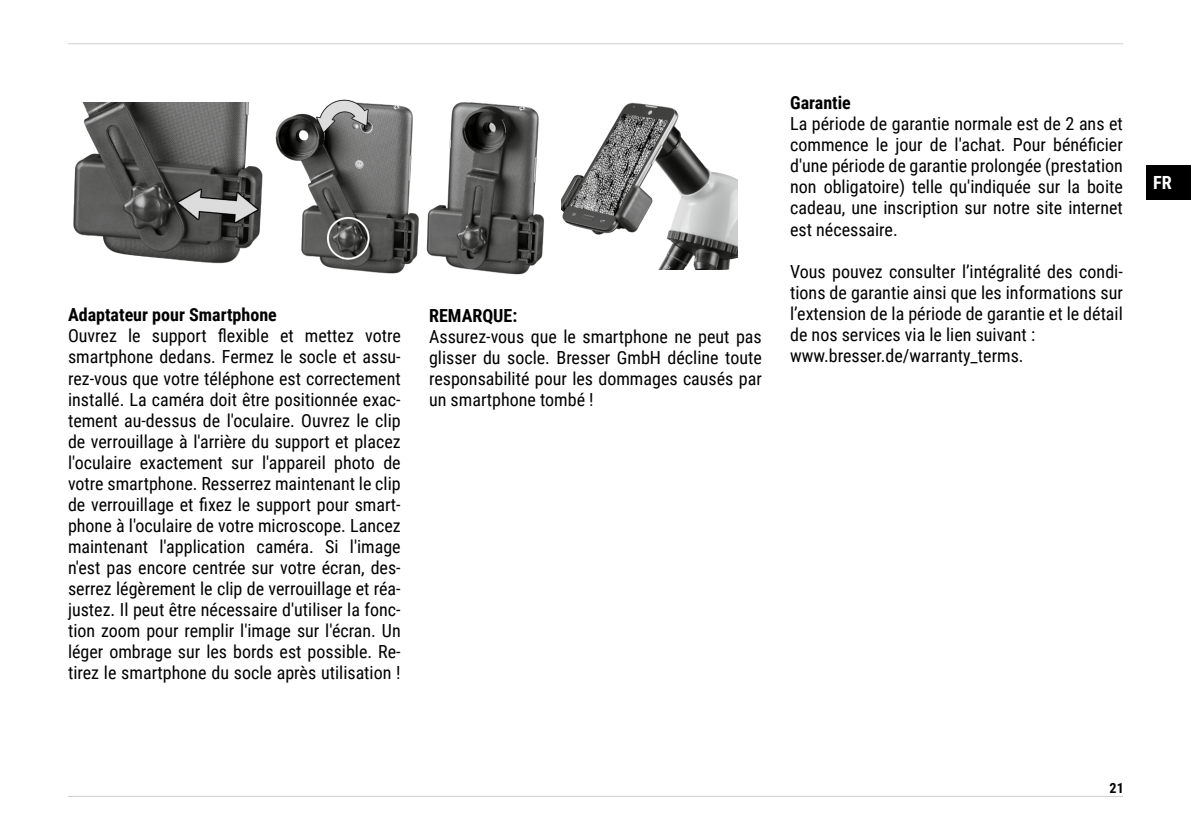
<style>
.page{position:relative;width:1191px;height:840px;background:#fff}
.page>*{position:absolute;margin:0;border:0;box-sizing:border-box;transform-origin:0 0}
.t1{font:700 18.2px "Roboto Condensed";color:#fff}
.t2{font:18px/21px "Roboto Condensed";color:#000;text-align:justify}
.t3{font:700 18px "Roboto Condensed";color:#000}
.t4{font:700 14px "Roboto Condensed";color:#000}
</style>
<div class="page">
<hr style="left:68px;top:43px;width:1055px;height:1px;background:#cfd0d0">
<hr style="left:68px;top:795px;width:1055px;height:1px;background:#cfd0d0">
<div style="left:1146px;top:165px;width:45px;height:34px;background:#000"></div>
<img style="left:73px;top:103px;width:190px;height:161px">
<img style="left:275px;top:100px;width:269px;height:175px">
<img style="left:562px;top:102px;width:175px;height:168px">
<p class="t3" style="left:68px;top:302px;width:210px">Adaptateur pour Smartphone</p>
<p class="t2" style="left:68px;top:325px;width:334px">Ouvrez le support flexible et mettez votre smartphone dedans. Fermez le socle et assu&shy;rez-vous que votre téléphone est correctement installé. La caméra doit être positionnée exac&shy;tement au-dessus de l'oculaire. Ouvrez le clip de verrouillage à l'arrière du support et placez l'oculaire exactement sur l'appareil photo de votre smartphone. Resserrez maintenant le clip de verrouillage et fixez le support pour smart&shy;phone à l'oculaire de votre microscope. Lancez maintenant l'application caméra. Si l'image n'est pas encore centrée sur votre écran, des&shy;serrez légèrement le clip de verrouillage et réa&shy;justez. Il peut être nécessaire d'utiliser la fonc&shy;tion zoom pour remplir l'image sur l'écran. Un léger ombrage sur les bords est possible. Re&shy;tirez le smartphone du socle après utilisation !</p>
<p class="t3" style="left:429px;top:302px;width:90px">REMARQUE:</p>
<p class="t2" style="left:429px;top:325px;width:334px">Assurez-vous que le smartphone ne peut pas glisser du socle. Bresser GmbH décline toute responsabilité pour les dommages causés par un smartphone tombé !</p>
<p class="t3" style="left:790px;top:90px;width:62px">Garantie</p>
<p class="t2" style="left:790px;top:113px;width:334px">La période de garantie normale est de 2 ans et commence le jour de l'achat. Pour bénéficier d'une période de garantie prolongée (prestation non obligatoire) telle qu'indiquée sur la boite cadeau, une inscription sur notre site internet est nécessaire.</p>
<p class="t2" style="left:790px;top:260px;width:334px;text-align:left">Vous pouvez consulter l’intégralité des condi&shy;tions de garantie ainsi que les informations sur l’extension de la période de garantie et le détail de nos services via le lien suivant : www.bresser.de/warranty_terms.</p>
<p class="t1" style="left:1153px;top:170px;width:20px">FR</p>
<p class="t4" style="left:1109px;top:778px;width:16px">21</p>
</div>
